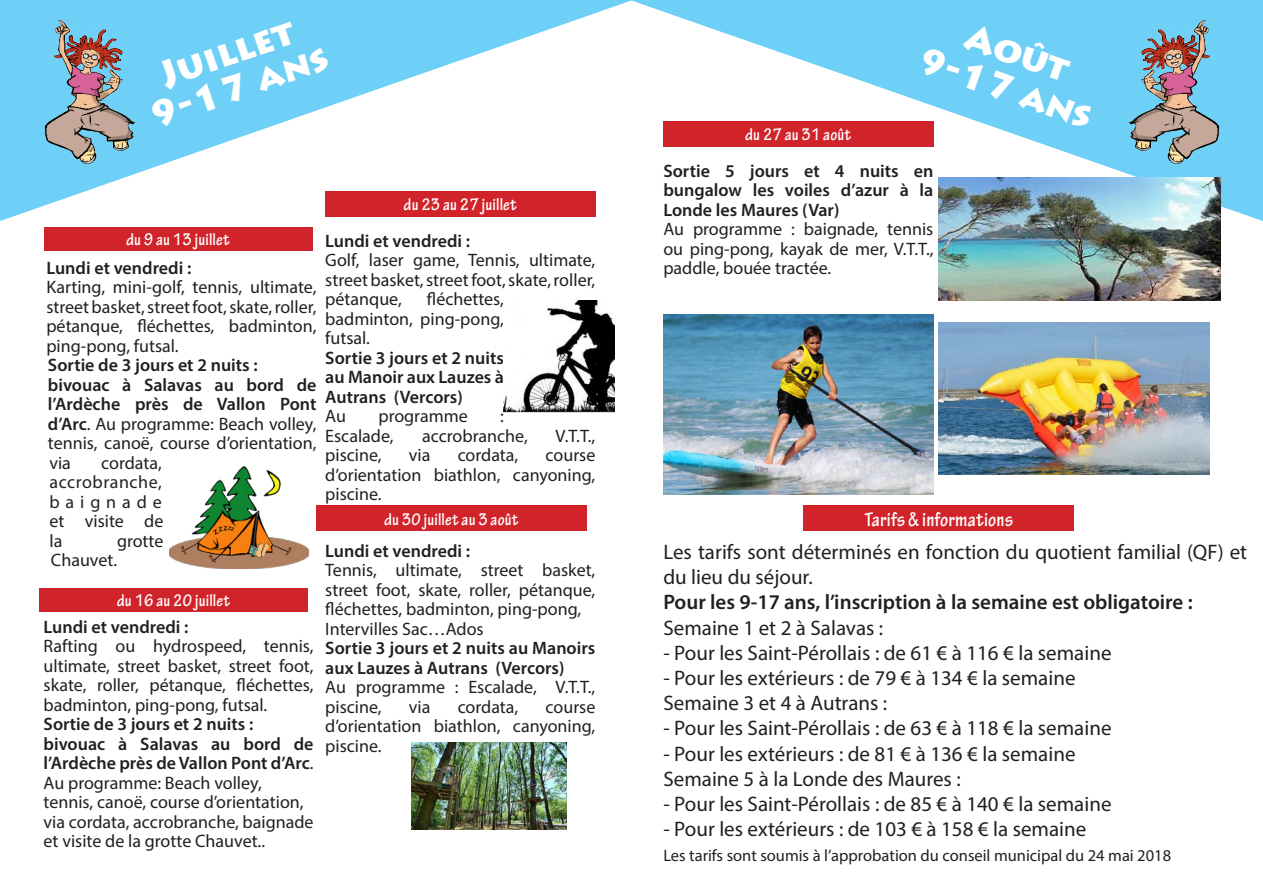
<style>
.page{position:relative;width:1263px;height:893px;background:#fff}
.page>*{position:absolute;margin:0;border:0;box-sizing:border-box;transform-origin:0 0}
.t1{font:900 36px "Lithos Pro";color:#fff}
.t2{font:21px/25.2px "Myriad Pro";color:#231f20}
.t3{font:600 21px "Myriad Pro";color:#231f20}
.t4{font:700 condensed 21px "Tekton Pro";letter-spacing:.01em;color:#fff}
.t5{font:18px/19.5px "Myriad Pro";color:#231f20;text-align:justify}
.t6{font:600 18px/19.5px "Myriad Pro";color:#231f20;text-align:justify}
.t7{font:700 condensed 18px "Tekton Pro";letter-spacing:.01em;color:#fff}
.t8{font:16.5px "Myriad Pro";color:#231f20}
.s1{font-weight:600}
.s2{font-weight:400}
</style>
<div class="page">
<svg style="left:633px;top:0;width:630px;height:221px;fill:#6ed0f6"></svg>
<svg style="left:0;top:0;width:633px;height:221px"></svg>
<div style="left:44px;top:227px;width:269px;height:24px;background:#d1232a"></div>
<div style="left:39px;top:588px;width:269px;height:24px;background:#d1232a"></div>
<div style="left:325px;top:191px;width:270px;height:26px;background:#d1232a"></div>
<div style="left:316px;top:506px;width:270px;height:25px;background:#d1232a"></div>
<div style="left:663px;top:121px;width:270px;height:26px;background:#d1232a"></div>
<img style="left:44px;top:19px;width:93px;height:146px">
<img style="left:1127px;top:19px;width:93px;height:146px">
<div style="left:804px;top:506px;width:270px;height:25px;background:#d1232a"></div>
<img style="left:169px;top:466px;width:139px;height:103px">
<img style="left:663px;top:314px;width:270px;height:181px">
<img style="left:411px;top:743px;width:156px;height:86px">
<img style="left:939px;top:178px;width:281px;height:122px">
<img style="left:939px;top:322px;width:270px;height:152px">
<img style="left:504px;top:300px;width:110px;height:113px">
<p class="t1" style="left:154px;top:54px;width:141px;rotate:-19deg">Juillet</p>
<p class="t1" style="left:143px;top:96px;width:189px;rotate:-19deg">9-17 ans</p>
<p class="t7" style="left:404px;top:194px;width:114px">du 23 au 27 juillet</p>
<p class="t7" style="left:126px;top:229px;width:105px">du 9 au 13 juillet</p>
<p class="t6" style="left:46px;top:258px;width:146px">Lundi et vendredi :</p>
<p class="t5" style="left:46px;top:277px;width:272px">Karting, mini-golf, tennis, ultimate, street basket, street foot, skate, roller, pétanque, fléchettes, badminton, ping-pong, futsal.</p>
<p class="t6" style="left:48px;top:355px;width:211px">Sortie de 3 jours et 2 nuits :</p>
<p class="t5" style="left:48px;top:375px;width:270px"><span class="s1">bivouac à Salavas au bord de l’Ardèche près de Vallon Pont d’Arc</span>. Au programme: Beach volley, tennis, canoë, course d’orientation, via</p>
<p class="t5" style="left:49px;top:453px;width:116px;text-indent:52px">cordata, accrobranche, baignade et visite de la</p>
<p class="t5" style="left:51px;top:531px;width:114px;text-indent:66px">grotte<br>Chauvet.</p>
<p class="t7" style="left:117px;top:590px;width:114px">du 16 au 20 juillet</p>
<p class="t6" style="left:44px;top:616px;width:146px">Lundi et vendredi :</p>
<p class="t5" style="left:44px;top:636px;width:272px">Rafting ou hydrospeed, tennis, ultimate, street basket, street foot, skate, roller, pétanque, fléchettes, badminton, ping-pong, futsal.</p>
<p class="t6" style="left:44px;top:714px;width:211px">Sortie de 3 jours et 2 nuits :</p>
<p class="t6" style="left:44px;top:733px;width:272px">bivouac à Salavas au bord de l’Ardèche près de Vallon Pont d’Arc<span class="s2">.</span></p>
<p class="t5" style="left:44px;top:773px;width:271px;text-align:left">Au programme: Beach volley, tennis, canoë, course d’orientation, via cordata, accrobranche, baignade et visite de la grotte Chauvet..</p>
<p class="t6" style="left:325px;top:231px;width:146px">Lundi et vendredi :</p>
<p class="t5" style="left:325px;top:250px;width:272px">Golf, laser game, Tennis, ultimate, street basket, street foot, skate, roller, pétanque,</p>
<p class="t5" style="left:325px;top:289px;width:180px;text-indent:102px">fléchettes, badminton, ping-pong, futsal.</p>
<p class="t6" style="left:325px;top:348px;width:180px">Sortie 3 jours et 2 nuits au Manoir aux Lauzes à Autrans (Vercors)</p>
<p class="t5" style="left:325px;top:406px;width:22px">Au</p>
<p class="t5" style="left:378px;top:406px;width:91px">programme</p>
<p class="t5" style="left:500px;top:406px;width:5px">:</p>
<p class="t5" style="left:325px;top:426px;width:70px">Escalade,</p>
<p class="t5" style="left:422px;top:426px;width:107px">accrobranche,</p>
<p class="t5" style="left:556px;top:426px;width:41px">V.T.T.,</p>
<p class="t5" style="left:325px;top:445px;width:58px">piscine,</p>
<p class="t5" style="left:409px;top:445px;width:23px">via</p>
<p class="t5" style="left:458px;top:445px;width:62px">cordata,</p>
<p class="t5" style="left:325px;top:445px;width:272px;text-indent:220px">course d’orientation biathlon, canyoning, piscine.</p>
<p class="t7" style="left:384px;top:508px;width:136px">du 30 juillet au 3 août</p>
<p class="t6" style="left:325px;top:540px;width:146px">Lundi et vendredi :</p>
<p class="t5" style="left:325px;top:560px;width:271px">Tennis, ultimate, street basket, street foot, skate, roller, pétanque, fléchettes, badminton, ping-pong,</p>
<p class="t5" style="left:325px;top:619px;width:160px">Intervilles Sac…Ados</p>
<p class="t6" style="left:325px;top:638px;width:271px">Sortie 3 jours et 2 nuits au Manoirs aux Lauzes à Autrans (Vercors)</p>
<p class="t5" style="left:325px;top:677px;width:271px">Au programme : Escalade, V.T.T., piscine,</p>
<p class="t5" style="left:409px;top:697px;width:23px">via</p>
<p class="t5" style="left:458px;top:697px;width:62px">cordata,</p>
<p class="t5" style="left:325px;top:697px;width:272px;text-indent:220px">course d’orientation biathlon, canyoning, piscine.</p>
<p class="t7" style="left:745px;top:124px;width:107px">du 27 au 31 août</p>
<p class="t1" style="left:974px;top:14px;width:109px;rotate:19deg">Août</p>
<p class="t1" style="left:926px;top:37px;width:184px;rotate:19deg">9-17 ans</p>
<p class="t6" style="left:663px;top:161px;width:271px">Sortie 5 jours et 4 nuits en bungalow les voiles d’azur à la Londe les Maures (Var)</p>
<p class="t5" style="left:663px;top:219px;width:272px">Au programme : baignade, tennis ou ping-pong, kayak de mer, V.T.T., paddle, bouée tractée.</p>
<p class="t4" style="left:865px;top:507px;width:150px">Tarifs &amp; informations</p>
<p class="t2" style="left:663px;top:539px;width:585px">Les tarifs sont déterminés en fonction du quotient familial (QF) et du lieu du séjour.</p>
<p class="t3" style="left:663px;top:589px;width:531px">Pour les 9-17 ans, l’inscription à la semaine est obligatoire :</p>
<p class="t2" style="left:663px;top:615px;width:221px">Semaine 1 et 2 à Salavas :</p>
<p class="t2" style="left:663px;top:640px;width:450px">- Pour les Saint-Pérollais : de 61 € à 116 € la semaine</p>
<p class="t2" style="left:663px;top:665px;width:414px">- Pour les extérieurs : de 79 € à 134 € la semaine</p>
<p class="t2" style="left:663px;top:690px;width:225px">Semaine 3 et 4 à Autrans :</p>
<p class="t2" style="left:663px;top:715px;width:450px">- Pour les Saint-Pérollais : de 63 € à 118 € la semaine</p>
<p class="t2" style="left:663px;top:741px;width:414px">- Pour les extérieurs : de 81 € à 136 € la semaine</p>
<p class="t2" style="left:663px;top:766px;width:299px">Semaine 5 à la Londe des Maures :</p>
<p class="t2" style="left:663px;top:791px;width:450px">- Pour les Saint-Pérollais : de 85 € à 140 € la semaine</p>
<p class="t2" style="left:663px;top:816px;width:424px">- Pour les extérieurs : de 103 € à 158 € la semaine</p>
<p class="t8" style="left:663px;top:846px;width:509px">Les tarifs sont soumis à l’approbation du conseil municipal du 24 mai 2018</p>
</div>
